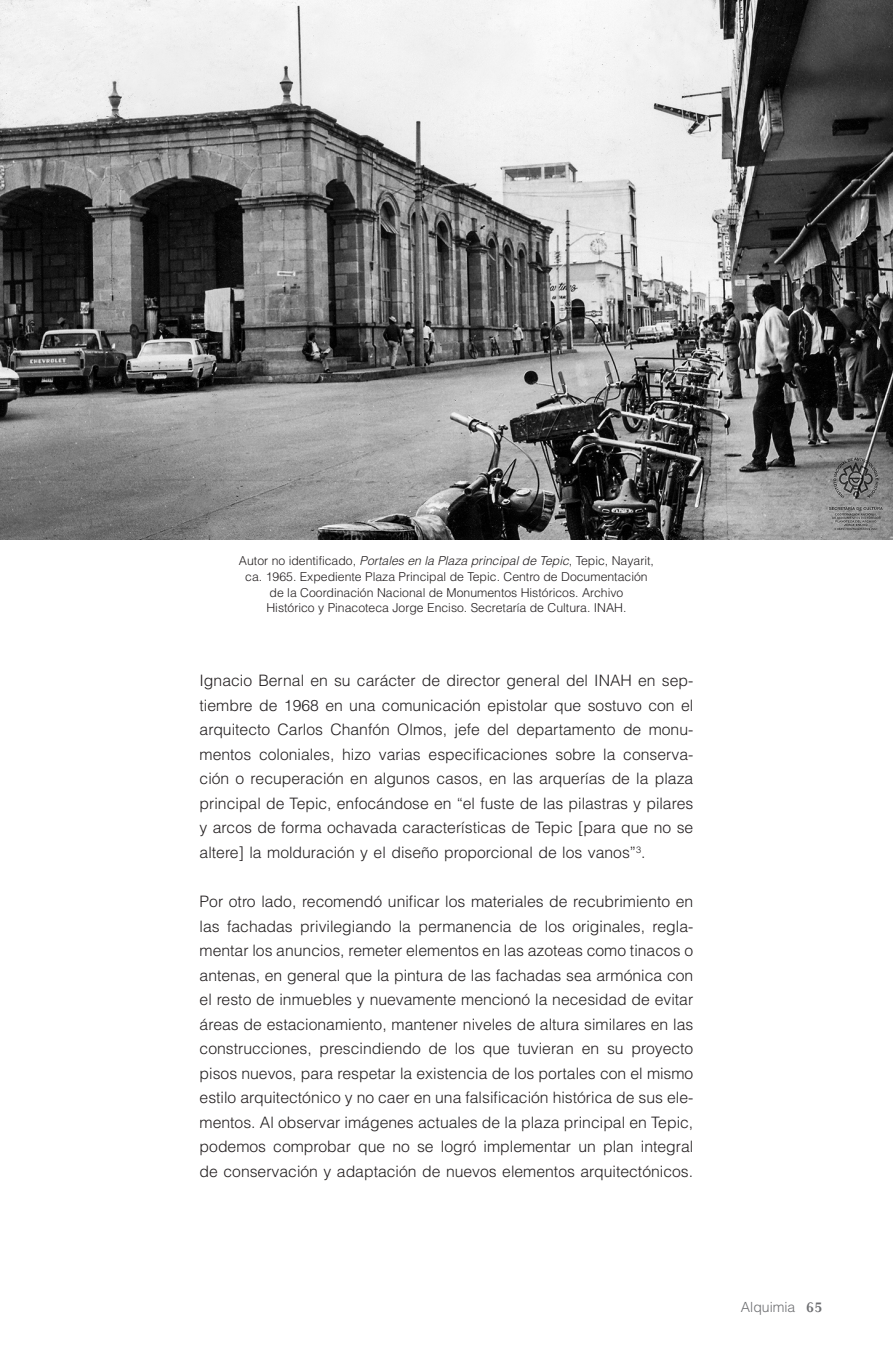
<style>
.page{position:relative;width:893px;height:1364px;background:#fff}
.page>*{position:absolute;margin:0;border:0;box-sizing:border-box;transform-origin:0 0}
.A6_Texto_párrafo_nor{font:300 15.75px/24.5px "Helvetica LT Std";color:#231f20;text-align:justify}
.t1{font:300 14px "Helvetica LT Std";color:#6c6d70}
._00_Pie_de_foto{font:300 12.25px/15.8px "Helvetica LT Std";color:#231f20;text-align:center}
.s1{font-style:italic}
.s2{font-family:"Mrs Eaves OT";font-weight:700;font-size:15.75px}
</style>
<div class="page">
<img style="left:0;top:0;width:892px;height:539px">
<p class="_00_Pie_de_foto" style="left:239px;top:552px;width:416px">Autor no identificado, <span class="s1">Portales en la Plaza principal de Tepic</span>, Tepic, Nayarit, ca. 1965. Expediente Plaza Principal de Tepic. Centro de Documentación de la Coordinación Nacional de Monumentos Históricos. Archivo<br>Histórico y Pinacoteca Jorge Enciso. Secretaría de Cultura. INAH.</p>
<p class="A6_Texto_párrafo_nor" style="left:200px;top:668px;width:495px">Ignacio Bernal en su carácter de director general del INAH en sep&shy;tiembre de 1968 en una comunicación epistolar que sostuvo con el arquitecto Carlos Chanfón Olmos, jefe del departamento de monu&shy;mentos coloniales, hizo varias especificaciones sobre la conserva&shy;ción o recuperación en algunos casos, en las arquerías de la plaza principal de Tepic, enfocándose en “el fuste de las pilastras y pilares y arcos de forma ochavada características de Tepic [para que no se altere] la molduración y el diseño proporcional de los vanos”<sup>3</sup>.</p>
<p class="A6_Texto_párrafo_nor" style="left:200px;top:889px;width:495px">Por otro lado, recomendó unificar los materiales de recubrimiento en las fachadas privilegiando la permanencia de los originales, regla&shy;mentar los anuncios, remeter elementos en las azoteas como tinacos o antenas, en general que la pintura de las fachadas sea armónica con el resto de inmuebles y nuevamente mencionó la necesidad de evitar áreas de estacionamiento, mantener niveles de altura similares en las construcciones, prescindiendo de los que tuvieran en su proyecto pisos nuevos, para respetar la existencia de los portales con el mismo estilo arquitectónico y no caer en una falsificación histórica de sus ele&shy;mentos. Al observar imágenes actuales de la plaza principal en Tepic, podemos comprobar que no se logró implementar un plan integral de conservación y adaptación de nuevos elementos arquitectónicos.</p>
<p class="t1" style="left:740px;top:1298px;width:84px">Alquimia <span class="s2">65</span></p>
</div>
